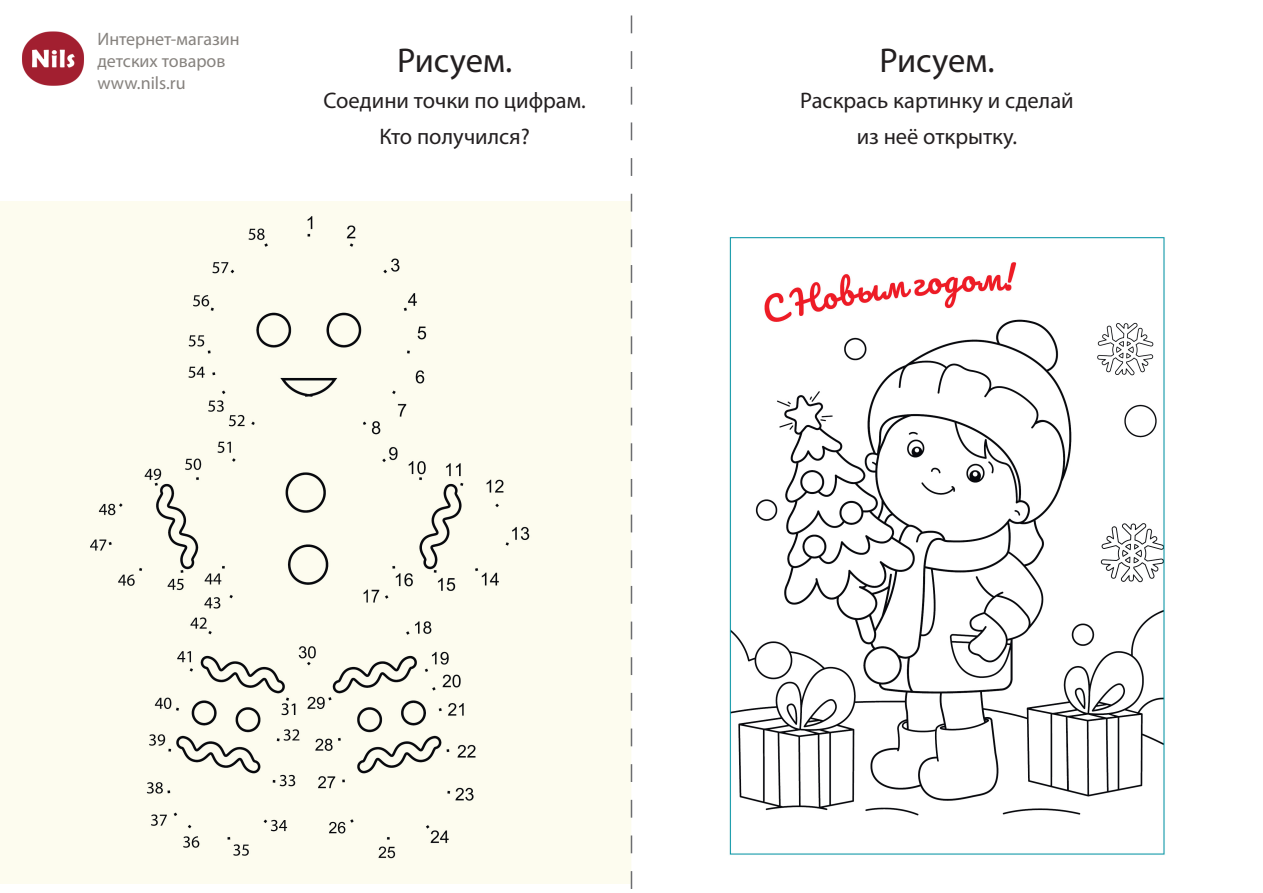
<style>
.page{position:relative;width:1263px;height:893px;background:#fff}
.page>*{position:absolute;margin:0;border:0;box-sizing:border-box;transform-origin:0 0}
.t1{font:34.5px "Myriad Pro";color:#231f20}
.t2{font:22.5px/36px "Myriad Pro";color:#231f20;text-align:center}
.t3{font:18px/21.6px "Myriad Pro";color:#86827e}
</style>
<div class="page">
<img style="left:22px;top:31px;width:62px;height:55px">
<img style="left:0;top:201px;width:1165px;height:682px">
<svg style="left:631px;top:15px;width:1px;height:874px"></svg>
<p class="t3" style="left:98px;top:28px;width:144px">Интернет-магазин детских товаров www.nils.ru</p>
<h1 class="t1" style="left:397px;top:40px;width:117px">Рисуем.</h1>
<p class="t2" style="left:323px;top:83px;width:264px">Соедини точки по цифрам.<br>Кто получился?</p>
<h1 class="t1" style="left:879px;top:40px;width:117px">Рисуем.</h1>
<p class="t2" style="left:800px;top:83px;width:275px">Раскрась картинку и сделай из неё открытку.</p>
</div>
